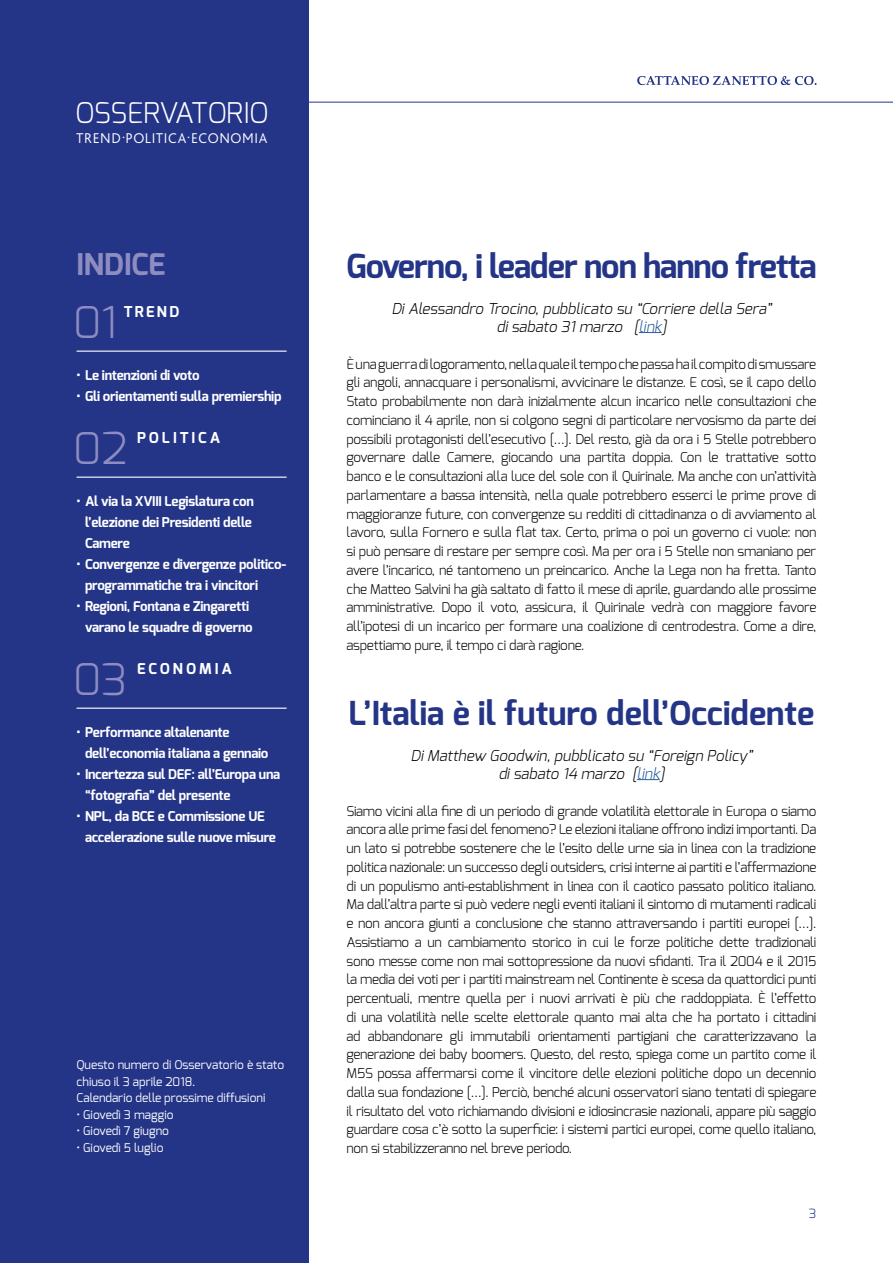
<style>
.page{position:relative;width:893px;height:1263px;background:#fff}
.page>*{position:absolute;margin:0;border:0;box-sizing:border-box;transform-origin:0 0}
.t1{font:300 43.65px "Exo";color:#8e8dc2}
.t2{font:700 33px "Exo";color:#243588}
.t3{font:700 33px "Exo";letter-spacing:-.025em;color:#243588}
.t4{font:700 30px "Exo";color:#8e8dc2}
.t5{font:300 28.5px "Exo";color:#fff}
.t6{font:italic 300 15px/18px "Exo";color:#000;text-align:center}
.t7{font:700 15px "Exo";letter-spacing:.2em;color:#fff}
.t8{font:300 14.85px "Bliss";letter-spacing:.04em;color:#fff}
.t9{font:300 13.5px/18.8px "Exo";letter-spacing:-.025em;color:#000;text-align:justify}
.t10{font:700 13.5px/21px "Exo";letter-spacing:-.02em;color:#fff}
.t11{font:13.5px "Minion Pro";color:#fff}
.t12{font:300 12.75px "Exo";color:#243588}
.t13{font:12px/16.5px "Exo";color:#fff}
.s1{color:#275b9b}
</style>
<div class="page">
<svg style="left:637px;top:76px;width:180px;height:9px"></svg>
<hr style="left:0;top:102px;width:893px;height:1px;background:#243588">
<div style="left:0;top:0;width:308px;height:1263px;background:#243588"></div>
<hr style="left:77px;top:351px;width:210px;height:1px;background:#fff">
<hr style="left:77px;top:477px;width:210px;height:1px;background:#fff">
<hr style="left:77px;top:708px;width:210px;height:1px;background:#fff">
<svg style="left:639px;top:332px;width:23px;height:1px"></svg>
<svg style="left:637px;top:779px;width:23px;height:1px"></svg>
<h3 class="t5" style="left:75px;top:95px;width:195px">OSSERVATORIO</h3>
<p class="t8" style="left:76px;top:130px;width:193px">TREND POLITICA ECONOMIA</p>
<p class="t11" style="left:122px;top:125px;width:5px">.</p>
<p class="t11" style="left:187px;top:125px;width:5px">.</p>
<h3 class="t4" style="left:77px;top:244px;width:91px">INDICE</h3>
<h1 class="t1" style="left:73px;top:294px;width:46px">01</h1>
<p class="t7" style="left:124px;top:301px;width:57px">TREND</p>
<p class="t10" style="left:77px;top:364px;width:125px">• Le intenzioni di voto</p>
<p class="t10" style="left:77px;top:385px;width:207px">• Gli orientamenti sulla premiership</p>
<h1 class="t1" style="left:73px;top:420px;width:56px">02</h1>
<p class="t7" style="left:137px;top:427px;width:85px">POLITICA</p>
<p class="t10" style="left:85px;top:490px;width:170px;text-indent:-9px">• Al via la XVIII Legislatura con l’elezione dei Presidenti delle<br>Camere</p>
<p class="t10" style="left:85px;top:553px;width:203px;text-indent:-9px">• Convergenze e divergenze politico&shy;programmatiche tra i vincitori</p>
<p class="t10" style="left:77px;top:595px;width:178px;text-align:right">• Regioni, Fontana e Zingaretti varano le squadre di governo</p>
<h1 class="t1" style="left:73px;top:651px;width:56px">03</h1>
<p class="t7" style="left:137px;top:658px;width:96px">ECONOMIA</p>
<p class="t10" style="left:85px;top:721px;width:185px;text-indent:-9px">• Performance altalenante dell’economia italiana a gennaio</p>
<p class="t10" style="left:85px;top:763px;width:197px;text-indent:-9px">• Incertezza sul DEF: all’Europa una “fotografia” del presente</p>
<p class="t10" style="left:85px;top:805px;width:192px;text-indent:-9px">• NPL, da BCE e Commissione UE accelerazione sulle nuove misure</p>
<p class="t13" style="left:77px;top:1056px;width:209px">Questo numero di Osservatorio è stato chiuso il 3 aprile 2018.<br>Calendario delle prossime diffusioni</p>
<p class="t13" style="left:77px;top:1106px;width:99px">• Giovedì 3 maggio</p>
<p class="t13" style="left:77px;top:1122px;width:94px">• Giovedì 7 giugno</p>
<p class="t13" style="left:77px;top:1139px;width:88px">• Giovedì 5 luglio</p>
<h2 class="t3" style="left:347px;top:245px;width:471px">Governo, i leader non hanno fretta</h2>
<p class="t6" style="left:391px;top:299px;width:385px">DiAlessandro Trocino,pubblicato su “Corriere della Sera” disabato 31marzo [<span class="s1">link</span>]</p>
<p class="t9" style="left:347px;top:354px;width:471px">È una guerra di logoramento, nella quale il tempo che passa ha il compito di smussare gli angoli, annacquare i personalismi, avvicinare le distanze. E così, se il capo dello Stato probabilmente non darà inizialmente alcun incarico nelle consultazioni che cominciano il 4 aprile, non si colgono segni di particolare nervosismo da parte dei possibili protagonisti dell’esecutivo […]. Del resto, già da ora i 5 Stelle potrebbero governare dalle Camere, giocando una partita doppia. Con le trattative sotto banco e le consultazioni alla luce del sole con il Quirinale. Ma anche con un’attività parlamentare a bassa intensità, nella quale potrebbero esserci le prime prove di maggioranze future, con convergenze su redditi di cittadinanza o di avviamento al lavoro, sulla Fornero e sulla flat tax. Certo, prima o poi un governo ci vuole: non si può pensare di restare per sempre così. Ma per ora i 5 Stelle non smaniano per avere l’incarico, né tantomeno un preincarico. Anche la Lega non ha fretta. Tanto che Matteo Salvini ha già saltato di fatto il mese di aprile, guardando alle prossime amministrative. Dopo il voto, assicura, il Quirinale vedrà con maggiore favore all’ipotesi di un incarico per formare una coalizione di centrodestra. Come a dire, aspettiamo pure, il tempo ci darà ragione.</p>
<h2 class="t2" style="left:349px;top:692px;width:467px">L’Italia è il futuro dell’Occidente</h2>
<p class="t6" style="left:411px;top:746px;width:347px">DiMatthew Goodwin,pubblicato su “Foreign Policy” disabato 14 marzo [<span class="s1">link</span>]</p>
<p class="t9" style="left:347px;top:801px;width:471px">Siamo vicini alla fine di un periodo di grande volatilità elettorale in Europa o siamo ancora alle prime fasi del fenomeno? Le elezioni italiane offrono indizi importanti. Da un lato si potrebbe sostenere che le l’esito delle urne sia in linea con la tradizione politica nazionale: un successo degli outsiders, crisi interne ai partiti e l’affermazione di un populismo anti-establishment in linea con il caotico passato politico italiano.<br>Ma dall’altra parte si può vedere negli eventi italiani il sintomo di mutamenti radicali e non ancora giunti a conclusione che stanno attraversando i partiti europei […].<br>Assistiamo a un cambiamento storico in cui le forze politiche dette tradizionali sono messe come non mai sottopressione da nuovi sfidanti. Tra il 2004 e il 2015 la media dei voti per i partiti mainstream nel Continente è scesa da quattordici punti percentuali, mentre quella per i nuovi arrivati è più che raddoppiata. È l’effetto di una volatilità nelle scelte elettorale quanto mai alta che ha portato i cittadini ad abbandonare gli immutabili orientamenti partigiani che caratterizzavano la generazione dei baby boomers. Questo, del resto, spiega come un partito come il M5S possa affermarsi come il vincitore delle elezioni politiche dopo un decennio dalla sua fondazione […]. Perciò, benché alcuni osservatori siano tentati di spiegare il risultato del voto richiamando divisioni e idiosincrasie nazionali, appare più saggio guardare cosa c’è sotto la superficie: i sistemi partici europei, come quello italiano, non si stabilizzeranno nel breve periodo.</p>
<p class="t12" style="left:809px;top:1205px;width:9px">3</p>
</div>
